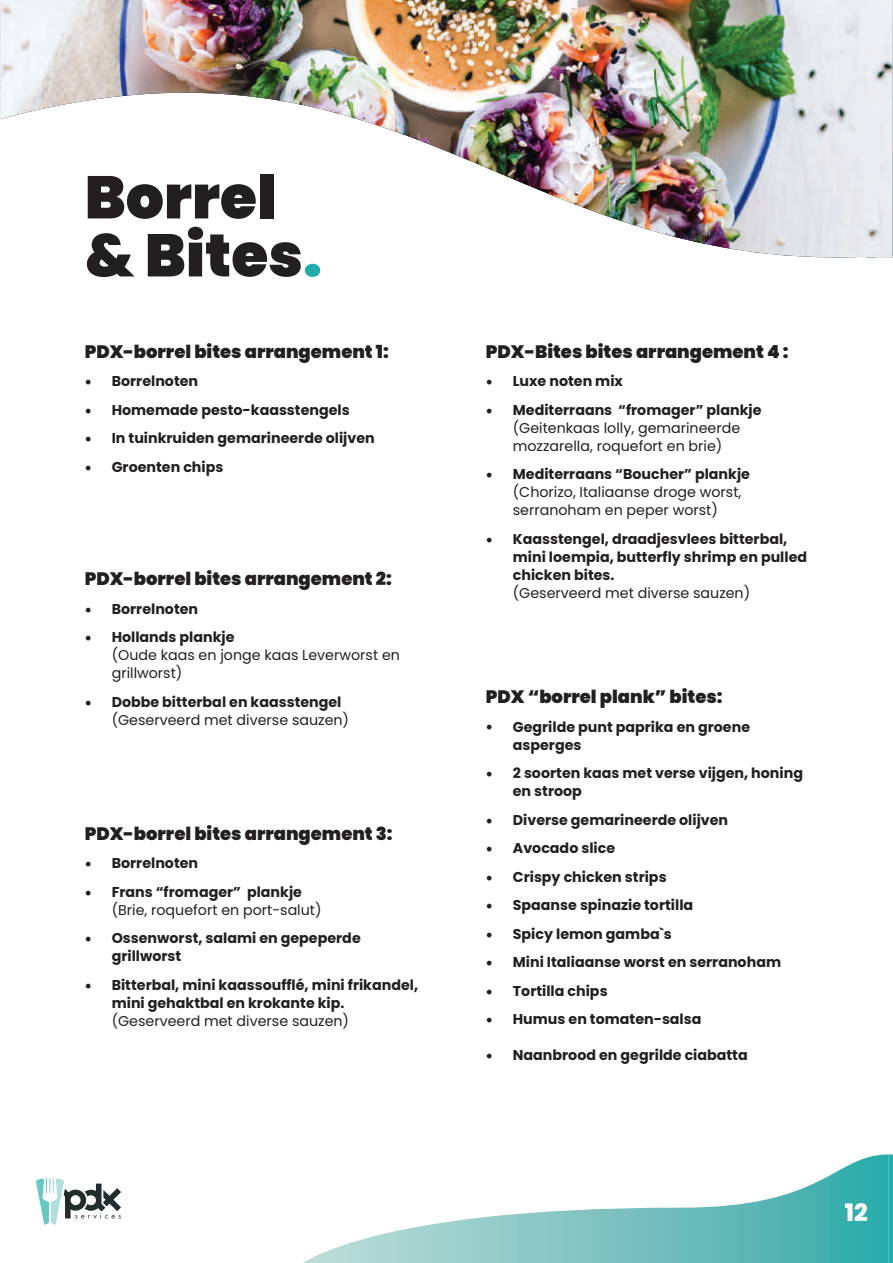
<style>
.page{position:relative;width:893px;height:1263px;background:#fff}
.page>*{position:absolute;margin:0;border:0;box-sizing:border-box;transform-origin:0 0}
.t1{font:900 60px/58.1px "Poppins";color:#231f20}
.t2{font:800 24px "Poppins";color:#fff}
.t3{font:900 18px "Poppins";color:#231f20}
.t4{font:700 14.25px/18px "Poppins";color:#231f20}
.t5{font:14.25px/18px "Poppins";color:#231f20}
.s1{color:#23acac}
.s2{font-family:"Minion Pro";font-weight:400;font-size:18px}
.s3{font-family:"Minion Pro";font-size:18px}
.s4{font-weight:700}
</style>
<div class="page">
<svg style="left:888px;top:1154px;width:5px;height:109px"></svg>
<svg style="left:303px;top:1154px;width:585px;height:109px"></svg>
<svg style="left:36px;top:1178px;width:85px;height:47px"></svg>
<img style="left:0;top:0;width:893px;height:258px">
<h1 class="t1" style="left:85px;top:169px;width:239px">Borrel &amp; Bites<span class="s1">.</span></h1>
<p class="t3" style="left:85px;top:341px;width:306px">PDX-borrel bites arrangement 1:</p>
<p class="t4" style="left:85px;top:372px;width:115px"><span class="s2">•</span> Borrelnoten</p>
<p class="t4" style="left:85px;top:401px;width:266px"><span class="s2">•</span> Homemade pesto-kaasstengels</p>
<p class="t4" style="left:85px;top:429px;width:292px"><span class="s2">•</span> In tuinkruiden gemarineerde olijven</p>
<p class="t4" style="left:85px;top:458px;width:140px"><span class="s2">•</span> Groenten chips</p>
<p class="t3" style="left:85px;top:568px;width:309px">PDX-borrel bites arrangement 2:</p>
<p class="t4" style="left:85px;top:600px;width:115px"><span class="s2">•</span> Borrelnoten</p>
<p class="t5" style="left:112px;top:628px;width:290px;text-indent:-27px"><span class="s3">•</span> <span class="s4">Hollands plankje<br></span>(Oude kaas en jonge kaas Leverworst en grillworst)</p>
<p class="t5" style="left:112px;top:693px;width:239px;text-indent:-27px"><span class="s3">•</span> <span class="s4">Dobbe bitterbal en kaasstengel </span>(Geserveerd met diverse sauzen)</p>
<p class="t3" style="left:85px;top:823px;width:309px">PDX-borrel bites arrangement 3:</p>
<p class="t4" style="left:85px;top:854px;width:115px"><span class="s2">•</span> Borrelnoten</p>
<p class="t5" style="left:112px;top:882px;width:211px;text-indent:-27px"><span class="s3">•</span> <span class="s4">Frans “fromager” plankje </span>(Brie, roquefort en port-salut)</p>
<p class="t4" style="left:112px;top:929px;width:251px;text-indent:-27px"><span class="s2">•</span> Ossenworst, salami en gepeperde grillworst</p>
<p class="t4" style="left:112px;top:975px;width:308px;text-indent:-27px"><span class="s2">•</span> Bitterbal, mini kaassoufflé, mini frikandel, mini gehaktbal en krokante kip.</p>
<p class="t5" style="left:112px;top:1011px;width:239px">(Geserveerd met diverse sauzen)</p>
<p class="t3" style="left:486px;top:341px;width:304px">PDX-Bites bites arrangement 4 :</p>
<p class="t4" style="left:486px;top:372px;width:139px"><span class="s2">•</span> Luxe noten mix</p>
<p class="t5" style="left:513px;top:401px;width:250px;text-indent:-27px"><span class="s3">•</span> <span class="s4">Mediterraans “fromager” plankje </span>(Geitenkaas lolly, gemarineerde mozzarella, roquefort en brie)</p>
<p class="t5" style="left:513px;top:465px;width:239px;text-indent:-27px"><span class="s3">•</span> <span class="s4">Mediterraans “Boucher” plankje </span>(Chorizo, Italiaanse droge worst, serranoham en peper worst)</p>
<p class="t4" style="left:513px;top:530px;width:296px;text-indent:-27px"><span class="s2">•</span> Kaasstengel, draadjesvlees bitterbal, mini loempia, butterfly shrimp en pulled chicken bites.</p>
<p class="t5" style="left:513px;top:584px;width:239px">(Geserveerd met diverse sauzen)</p>
<p class="t3" style="left:486px;top:686px;width:238px">PDX “borrel plank” bites:</p>
<p class="t4" style="left:513px;top:717px;width:239px;text-indent:-27px"><span class="s2">•</span> Gegrilde punt paprika en groene asperges</p>
<p class="t4" style="left:513px;top:764px;width:292px;text-indent:-27px"><span class="s2">•</span> 2 soorten kaas met verse vijgen, honing en stroop</p>
<p class="t4" style="left:486px;top:810px;width:244px"><span class="s2">•</span> Diverse gemarineerde olijven</p>
<p class="t4" style="left:486px;top:839px;width:131px"><span class="s2">•</span> Avocado slice</p>
<p class="t4" style="left:486px;top:867px;width:182px"><span class="s2">•</span> Crispy chicken strips</p>
<p class="t4" style="left:486px;top:896px;width:209px"><span class="s2">•</span> Spaanse spinazie tortilla</p>
<p class="t4" style="left:486px;top:924px;width:187px"><span class="s2">•</span> Spicy lemon gamba`s</p>
<p class="t4" style="left:486px;top:953px;width:297px"><span class="s2">•</span> Mini Italiaanse worst en serranoham</p>
<p class="t4" style="left:486px;top:981px;width:123px"><span class="s2">•</span> Tortilla chips</p>
<p class="t4" style="left:486px;top:1010px;width:217px"><span class="s2">•</span> Humus en tomaten-salsa</p>
<p class="t4" style="left:486px;top:1046px;width:263px"><span class="s2">•</span> Naanbrood en gegrilde ciabatta</p>
<h2 class="t2" style="left:845px;top:1198px;width:24px">12</h2>
</div>
